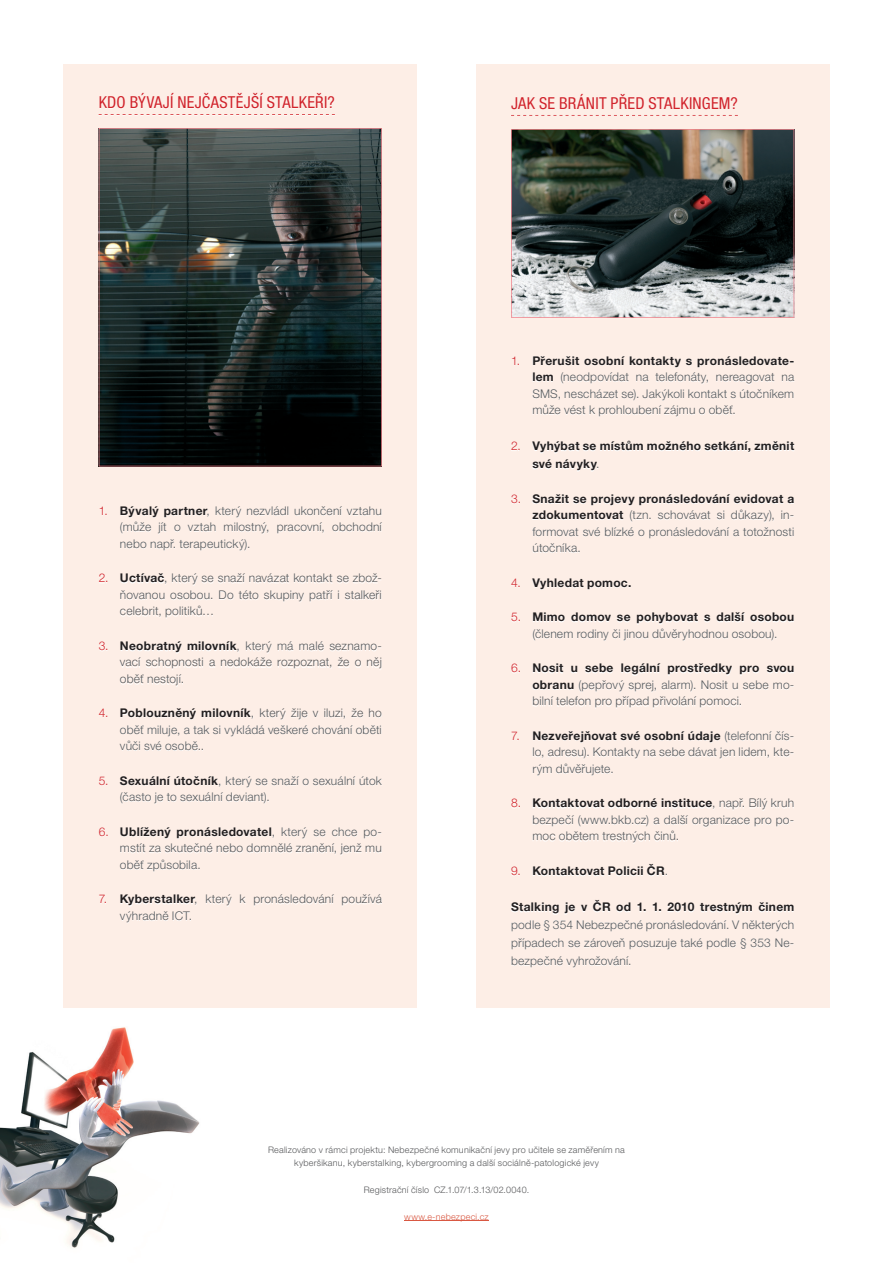
<style>
.page{position:relative;width:893px;height:1263px;background:#fff}
.page>*{position:absolute;margin:0;border:0;box-sizing:border-box;transform-origin:0 0}
.t1{font:condensed 16.5px "Helvetica Neue LTCE";letter-spacing:.015em;color:#d1232a}
.t2{font:300 12px/16.5px "Helvetica Neue CE";letter-spacing:.015em;color:#57585a;text-align:justify}
.t3{font:700 12px/18px "Helvetica Neue CE";letter-spacing:.02em;color:#231f20}
.t4{font:300 9px/13.5px "Helvetica Neue CE";letter-spacing:.025em;color:#57585a;text-align:center}
.t5{font:300 9px "Helvetica Neue CE";letter-spacing:.025em;color:#d95842}
.s1{color:#d1232a}
.s2{font-weight:700;color:#231f20}
.s3{font-weight:300;color:#d1232a}
.s4{font-weight:300;color:#57585a}
</style>
<div class="page">
<img style="left:0;top:1027px;width:200px;height:221px">
<div style="left:64px;top:64px;width:353px;height:944px;background:#fdeee6"></div>
<div style="left:476px;top:64px;width:353px;height:944px;background:#fdeee6"></div>
<hr style="left:404px;top:1221px;width:85px;height:1px;background:#d95842">
<img style="left:99px;top:94px;width:283px;height:829px">
<svg style="left:99px;top:114px;width:236px;height:1px"></svg>
<img style="left:511px;top:94px;width:283px;height:874px">
<svg style="left:511px;top:115px;width:227px;height:1px"></svg>
<svg style="left:99px;top:128px;width:283px;height:338px;background:#242d2c"></svg>
<svg style="left:511px;top:129px;width:283px;height:189px;background:#535a57"></svg>
<h1 class="t1" style="left:99px;top:92px;width:238px">KDO BÝVAJÍ NEJČASTĚJŠÍ STALKEŘI?</h1>
<p class="t2" style="left:120px;top:502px;width:263px;text-indent:-21px"><span class="s1">1.</span> <span class="s2">Bývalý partner</span>, který nezvládl ukončení vztahu (může jít o vztah milostný, pracovní, obchodní nebo např. terapeutický).</p>
<p class="t2" style="left:120px;top:570px;width:263px;text-indent:-21px"><span class="s1">2.</span> <span class="s2">Uctívač</span>, který se snaží navázat kontakt se zbož&shy;ňovanou osobou. Do této skupiny patří i stalkeři celebrit, politiků…</p>
<p class="t2" style="left:120px;top:637px;width:263px;text-indent:-21px"><span class="s1">3.</span> <span class="s2">Neobratný milovník</span>, který má malé seznamo&shy;vací schopnosti a nedokáže rozpoznat, že o něj oběť nestojí.</p>
<p class="t2" style="left:120px;top:705px;width:263px;text-indent:-21px"><span class="s1">4.</span> <span class="s2">Poblouzněný milovník</span>, který žije v iluzi, že ho oběť miluje, a tak si vykládá veškeré chování oběti vůči své osobě..</p>
<p class="t2" style="left:120px;top:772px;width:263px;text-indent:-21px"><span class="s1">5.</span> <span class="s2">Sexuální útočník</span>, který se snaží o sexuální útok (často je to sexuální deviant).</p>
<p class="t2" style="left:120px;top:823px;width:263px;text-indent:-21px"><span class="s1">6.</span> <span class="s2">Ublížený pronásledovatel</span>, který se chce po&shy;mstít za skutečné nebo domnělé zranění, jenž mu oběť způsobila.</p>
<p class="t2" style="left:120px;top:891px;width:263px;text-indent:-21px"><span class="s1">7.</span> <span class="s2">Kyberstalker</span>, který k pronásledování používá výhradně ICT.</p>
<h1 class="t1" style="left:511px;top:93px;width:228px">JAK SE BRÁNIT PŘED STALKINGEM?</h1>
<p class="t2" style="left:532px;top:352px;width:263px;text-indent:-21px"><span class="s1">1.</span> <span class="s2">Přerušit osobní kontakty s pronásledovate&shy;lem</span> (neodpovídat na telefonáty, nereagovat na SMS, nescházet se). Jakýkoli kontakt s útočníkem může vést k prohloubení zájmu o oběť.</p>
<p class="t3" style="left:532px;top:437px;width:263px;text-indent:-21px"><span class="s3">2.</span> Vyhýbat se místům možného setkání, změnit své návyky<span class="s4">.</span></p>
<p class="t2" style="left:532px;top:490px;width:263px;text-indent:-21px"><span class="s1">3.</span> <span class="s2">Snažit se projevy pronásledování evidovat a zdokumentovat</span> (tzn. schovávat si důkazy), in&shy;formovat své blízké o pronásledování a totožnosti útočníka.</p>
<p class="t3" style="left:511px;top:573px;width:122px"><span class="s3">4.</span> Vyhledat pomoc.</p>
<p class="t2" style="left:511px;top:609px;width:285px;text-align:center"><span class="s1">5.</span> <span class="s2">Mimo domov se pohybovat s další osobou </span>(členem rodiny či jinou důvěryhodnou osobou).</p>
<p class="t2" style="left:532px;top:660px;width:263px;text-indent:-21px"><span class="s1">6.</span> <span class="s2">Nosit u sebe legální prostředky pro svou obranu</span> (pepřový sprej, alarm). Nosit u sebe mo&shy;bilní telefon pro případ přivolání pomoci.</p>
<p class="t2" style="left:532px;top:727px;width:263px;text-indent:-21px"><span class="s1">7.</span> <span class="s2">Nezveřejňovat své osobní údaje</span> (telefonní čís&shy;lo, adresu). Kontakty na sebe dávat jen lidem, kte&shy;rým důvěřujete.</p>
<p class="t2" style="left:532px;top:795px;width:263px;text-indent:-21px"><span class="s1">8.</span> <span class="s2">Kontaktovat odborné instituce</span>, např. Bílý kruh bezpečí (www.bkb.cz) a další organizace pro po&shy;moc obětem trestných činů.</p>
<p class="t3" style="left:511px;top:861px;width:158px"><span class="s3">9.</span> Kontaktovat Policii ČR<span class="s4">.</span></p>
<p class="t3" style="left:511px;top:897px;width:285px">Stalking je v ČR od 1. 1. 2010 trestným činem</p>
<p class="t2" style="left:511px;top:915px;width:285px;line-height:18px">podle § 354 Nebezpečné pronásledování. V některých případech se zároveň posuzuje také podle § 353 Ne&shy;bezpečné vyhrožování.</p>
<p class="t4" style="left:268px;top:1142px;width:358px">Realizováno v rámci projektu: Nebezpečné komunikační jevy pro učitele se zaměřením na kyberšikanu, kyberstalking, kybergrooming a další sociálně-patologické jevy</p>
<p class="t4" style="left:364px;top:1183px;width:167px">Registrační číslo CZ.1.07/1.3.13/02.0040.</p>
<p class="t5" style="left:404px;top:1211px;width:86px">www.e-nebezpeci.cz</p>
</div>
